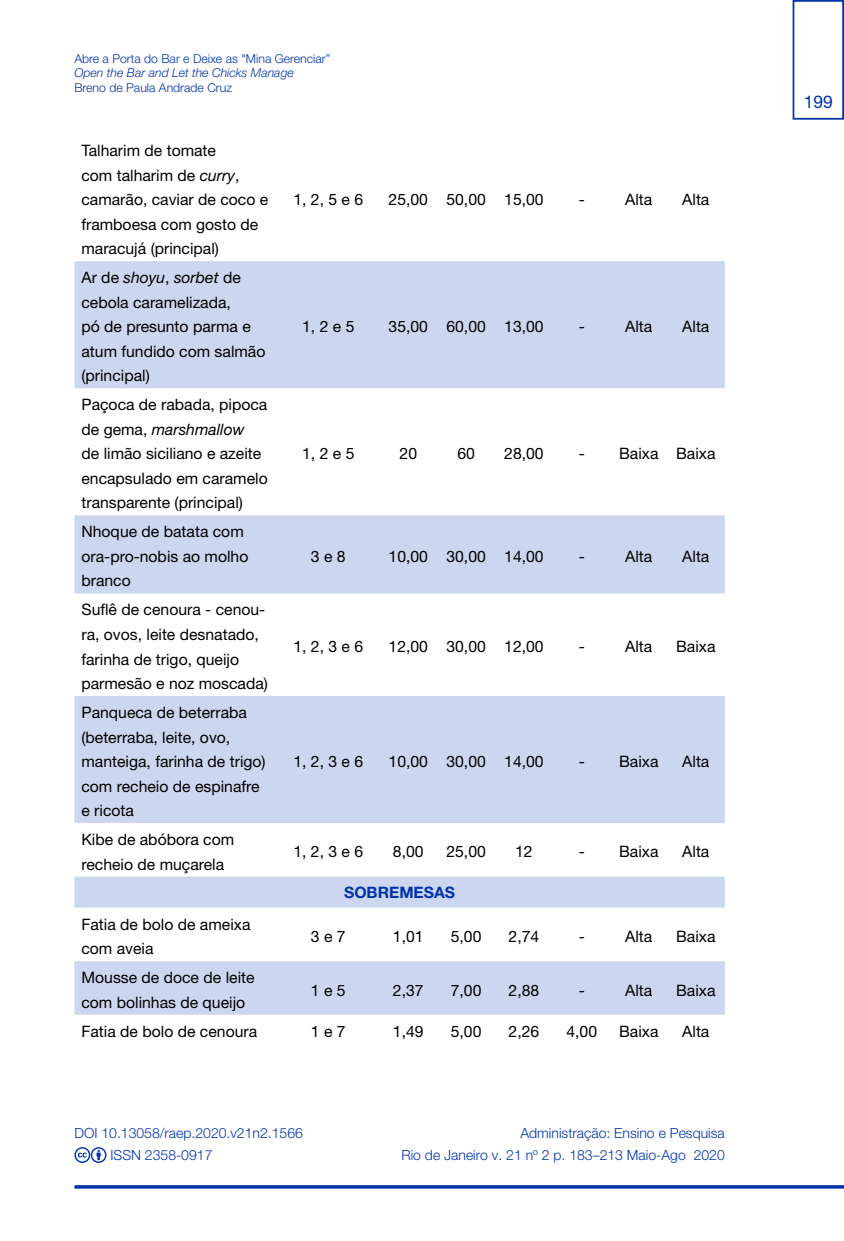
<style>
.page{position:relative;width:844px;height:1241px;background:#fff}
.page>*{position:absolute;margin:0;border:0;box-sizing:border-box;transform-origin:0 0}
.t1{font:17.5px "Helvetica Neue";color:#0033ab}
.t2{font:15.75px/24.5px "Helvetica Neue";color:#000}
.t3{font:700 15.75px "Helvetica Neue";color:#0033ab}
.t4{font:300 14px/21.7px "Helvetica Neue";color:#0033ab;text-align:right}
.t5{font:300 12.25px "Helvetica Neue";color:#0033ab}
.t6{font:italic 300 12.25px "Helvetica Neue";color:#0033ab}
.s1{font-style:italic}
</style>
<div class="page">
<svg style="left:74px;top:1185px;width:769px;height:3px;fill:#0033ab"></svg>
<svg style="left:74px;top:1147px;width:32px;height:15px"></svg>
<div style="left:792px;top:0;width:51px;height:120px;border:2px solid #0033ab"></div>
<svg style="left:74px;top:261px;width:650px;height:753px;fill:#ccd6ee"></svg>
<p class="t5" style="left:74px;top:48px;width:257px">Abre a Porta do Bar e Deixe as "Mina Gerenciar”</p>
<p class="t6" style="left:74px;top:63px;width:221px">Open the Bar and Let the Chicks Manage</p>
<p class="t5" style="left:74px;top:78px;width:159px">Breno de Paula Andrade Cruz</p>
<p class="t2" style="left:81px;top:139px;width:188px">Talharim de tomate<br>com talharim de <span class="s1">curry</span>, camarão, caviar de coco e framboesa com gosto de maracujá (principal)</p>
<p class="t2" style="left:81px;top:266px;width:185px">Ar de <span class="s1">shoyu</span>, <span class="s1">sorbet</span> de cebola caramelizada,<br>pó de presunto parma e atum fundido com salmão (principal)</p>
<p class="t2" style="left:81px;top:393px;width:188px">Paçoca de rabada, pipoca de gema, <span class="s1">marshmallow<br></span>de limão siciliano e azeite encapsulado em caramelo transparente (principal)</p>
<p class="t2" style="left:81px;top:520px;width:168px">Nhoque de batata com ora-pro-nobis ao molho branco</p>
<p class="t2" style="left:81px;top:598px;width:188px">Suflê de cenoura - cenou&shy;ra, ovos, leite desnatado, farinha de trigo, queijo parmesão e noz moscada)</p>
<p class="t2" style="left:81px;top:701px;width:186px">Panqueca de beterraba (beterraba, leite, ovo, manteiga, farinha de trigo) com recheio de espinafre e ricota</p>
<p class="t2" style="left:81px;top:828px;width:154px">Kibe de abóbora com recheio de muçarela</p>
<p class="t2" style="left:81px;top:912px;width:170px">Fatia de bolo de ameixa com aveia</p>
<p class="t2" style="left:81px;top:966px;width:174px">Mousse de doce de leite com bolinhas de queijo</p>
<p class="t2" style="left:293px;top:188px;width:71px">1, 2, 5 e 6</p>
<p class="t2" style="left:388px;top:188px;width:156px">25,00 50,00 15,00</p>
<p class="t2" style="left:578px;top:188px;width:8px">-</p>
<p class="t2" style="left:625px;top:188px;width:29px">Alta</p>
<p class="t2" style="left:682px;top:188px;width:29px">Alta</p>
<p class="t2" style="left:302px;top:315px;width:54px">1, 2 e 5</p>
<p class="t2" style="left:388px;top:315px;width:156px">35,00 60,00 13,00</p>
<p class="t2" style="left:578px;top:315px;width:8px">-</p>
<p class="t2" style="left:625px;top:315px;width:29px">Alta</p>
<p class="t2" style="left:682px;top:315px;width:29px">Alta</p>
<p class="t2" style="left:302px;top:442px;width:54px">1, 2 e 5</p>
<p class="t2" style="left:399px;top:442px;width:19px">20</p>
<p class="t2" style="left:457px;top:442px;width:19px">60</p>
<p class="t2" style="left:504px;top:442px;width:41px">28,00</p>
<p class="t2" style="left:578px;top:442px;width:138px">- Baixa Baixa</p>
<p class="t2" style="left:311px;top:545px;width:36px">3 e 8</p>
<p class="t2" style="left:388px;top:545px;width:156px">10,00 30,00 14,00</p>
<p class="t2" style="left:578px;top:545px;width:8px">-</p>
<p class="t2" style="left:625px;top:545px;width:29px">Alta</p>
<p class="t2" style="left:682px;top:545px;width:29px">Alta</p>
<p class="t2" style="left:293px;top:635px;width:71px">1, 2, 3 e 6</p>
<p class="t2" style="left:388px;top:635px;width:156px">12,00 30,00 12,00</p>
<p class="t2" style="left:578px;top:635px;width:8px">-</p>
<p class="t2" style="left:625px;top:635px;width:29px">Alta</p>
<p class="t2" style="left:676px;top:635px;width:41px">Baixa</p>
<p class="t2" style="left:293px;top:750px;width:71px">1, 2, 3 e 6</p>
<p class="t2" style="left:388px;top:750px;width:156px">10,00 30,00 14,00</p>
<p class="t2" style="left:578px;top:750px;width:81px">- Baixa</p>
<p class="t2" style="left:682px;top:750px;width:29px">Alta</p>
<p class="t2" style="left:293px;top:840px;width:71px">1, 2, 3 e 6</p>
<p class="t2" style="left:393px;top:840px;width:32px">8,00</p>
<p class="t2" style="left:446px;top:840px;width:41px">25,00</p>
<p class="t2" style="left:515px;top:840px;width:19px">12</p>
<p class="t2" style="left:578px;top:840px;width:81px">- Baixa</p>
<p class="t2" style="left:682px;top:840px;width:29px">Alta</p>
<p class="t3" style="left:344px;top:882px;width:112px">SOBREMESAS</p>
<p class="t2" style="left:311px;top:924px;width:36px">3 e 7</p>
<p class="t2" style="left:393px;top:924px;width:32px">1,01</p>
<p class="t2" style="left:450px;top:924px;width:32px">5,00</p>
<p class="t2" style="left:508px;top:924px;width:32px">2,74</p>
<p class="t2" style="left:578px;top:924px;width:8px">-</p>
<p class="t2" style="left:625px;top:924px;width:29px">Alta</p>
<p class="t2" style="left:676px;top:924px;width:41px">Baixa</p>
<p class="t2" style="left:311px;top:978px;width:36px">1 e 5</p>
<p class="t2" style="left:393px;top:978px;width:32px">2,37</p>
<p class="t2" style="left:450px;top:978px;width:32px">7,00</p>
<p class="t2" style="left:508px;top:978px;width:32px">2,88</p>
<p class="t2" style="left:578px;top:978px;width:8px">-</p>
<p class="t2" style="left:625px;top:978px;width:29px">Alta</p>
<p class="t2" style="left:676px;top:978px;width:41px">Baixa</p>
<p class="t2" style="left:81px;top:1019px;width:177px">Fatia de bolo de cenoura</p>
<p class="t2" style="left:311px;top:1019px;width:36px">1 e 7</p>
<p class="t2" style="left:393px;top:1019px;width:32px">1,49</p>
<p class="t2" style="left:450px;top:1019px;width:32px">5,00</p>
<p class="t2" style="left:508px;top:1019px;width:32px">2,26</p>
<p class="t2" style="left:566px;top:1019px;width:32px">4,00</p>
<p class="t2" style="left:619px;top:1019px;width:41px">Baixa</p>
<p class="t2" style="left:682px;top:1019px;width:29px">Alta</p>
<p class="t4" style="left:110px;top:1120px;width:194px;text-align:left;text-indent:-36px">DOI 10.13058/raep.2020.v21n2.1566<br>ISSN 2358-0917</p>
<p class="t4" style="left:401px;top:1120px;width:325px">Administração: Ensino e Pesquisa<br>Rio de Janeiro v. 21 nº 2 p. 183–213 Maio-Ago 2020</p>
<p class="t1" style="left:803px;top:89px;width:31px">199</p>
</div>
